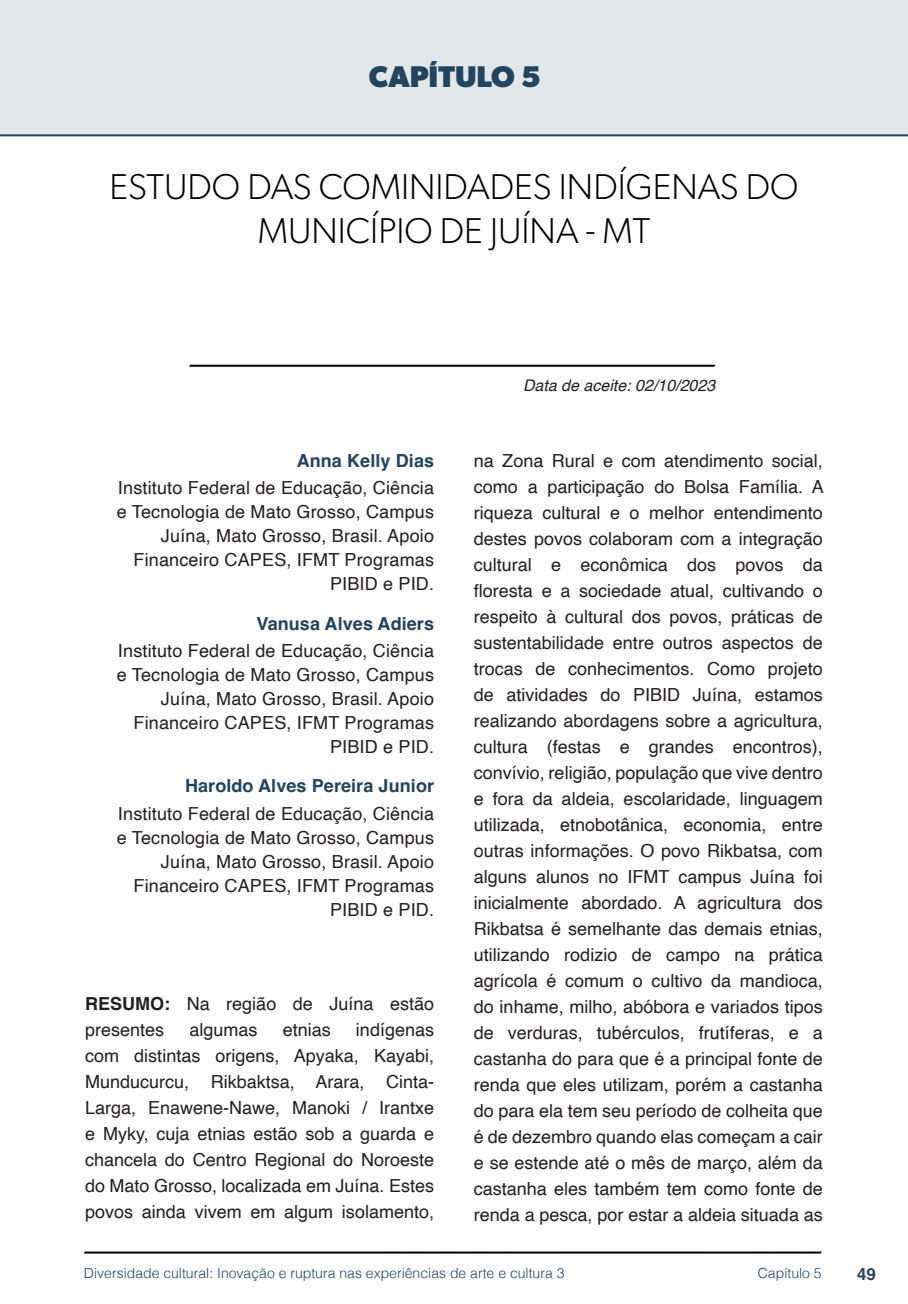
<style>
.page{position:relative;width:908px;height:1304px;background:#fff}
.page>*{position:absolute;margin:0;border:0;box-sizing:border-box;transform-origin:0 0}
.nome_artigos{font:300 36px/44px "Gibson";color:#000;text-align:center}
.capítulos{font:700 30px "Gibson";color:#23445f}
.Resumos_e_PC_TXT{font:18px/26px "Helvetica";color:#231f20;text-align:justify}
.info_autores{font:18px/24px "Helvetica";letter-spacing:.01em;color:#231f20;text-align:right}
.nome_autores{font:700 18px "Helvetica";letter-spacing:.005em;color:#23445f}
.t1{font:700 16.8px "Helvetica";color:#23445f}
.t2{font:italic 16px "Helvetica";color:#231f20}
.t3{font:300 14px "Helvetica";color:#23445f}
.s1{font-weight:700}
</style>
<div class="page">
<svg style="left:84px;top:1251px;width:737px;height:3px;background:#515151"></svg>
<div style="left:0;top:0;width:907px;height:136px;background:#e2e7e9"></div>
<svg style="left:189px;top:364px;width:526px;height:3px;background:#4f4f4f"></svg>
<div style="left:44px;top:72px;width:68px;height:61px;background:#e2e7e9"></div>
<p class="capítulos" style="left:369px;top:58px;width:173px">CAPÍTULO 5</p>
<p class="nome_artigos" style="left:110px;top:164px;width:690px">ESTUDO DAS COMINIDADES INDÍGENAS DO<br>MUNICÍPIO DE JUÍNA - MT</p>
<p class="nome_autores" style="left:296px;top:450px;width:139px">Anna Kelly Dias</p>
<p class="info_autores" style="left:117px;top:477px;width:318px">Instituto Federal de Educação, Ciência e Tecnologia de Mato Grosso, Campus<br>Juína, Mato Grosso, Brasil. Apoio<br>Financeiro CAPES, IFMT Programas<br>PIBID e PID.</p>
<p class="nome_autores" style="left:256px;top:612px;width:179px">Vanusa Alves Adiers</p>
<p class="info_autores" style="left:117px;top:639px;width:318px">Instituto Federal de Educação, Ciência e Tecnologia de Mato Grosso, Campus<br>Juína, Mato Grosso, Brasil. Apoio<br>Financeiro CAPES, IFMT Programas<br>PIBID e PID.</p>
<p class="nome_autores" style="left:185px;top:775px;width:250px">Haroldo Alves Pereira Junior</p>
<p class="info_autores" style="left:117px;top:802px;width:318px">Instituto Federal de Educação, Ciência e Tecnologia de Mato Grosso, Campus<br>Juína, Mato Grosso, Brasil. Apoio<br>Financeiro CAPES, IFMT Programas<br>PIBID e PID.</p>
<p class="Resumos_e_PC_TXT" style="left:85px;top:991px;width:350px"><span class="s1">RESUMO:</span> Na região de Juína estão presentes</p>
<p class="Resumos_e_PC_TXT" style="left:85px;top:1017px;width:350px;text-indent:271px">indígenas com distintas origens, Apyaka, Kayabi, Munducurcu, Rikbaktsa, Arara, Cinta-Larga, Enawene-Nawe, Manoki / Irantxe e Myky, cuja etnias estão sob a guarda e chancela do Centro Regional do Noroeste do Mato Grosso, localizada em Juína. Estes povos ainda vivem em algum isolamento,</p>
<p class="Resumos_e_PC_TXT" style="left:189px;top:1017px;width:70px">algumas</p>
<p class="Resumos_e_PC_TXT" style="left:282px;top:1017px;width:50px">etnias</p>
<p class="t2" style="left:523px;top:373px;width:194px">Data de aceite: 02/10/2023</p>
<p class="Resumos_e_PC_TXT" style="left:473px;top:448px;width:351px">na Zona Rural e com atendimento social, como a participação do Bolsa Família. A riqueza cultural e o melhor entendimento destes povos colaboram com a integração cultural e econômica dos povos da floresta e a sociedade atual, cultivando o respeito à cultural dos povos, práticas de sustentabilidade entre outros aspectos de trocas de conhecimentos. Como projeto de atividades do PIBID Juína, estamos realizando abordagens sobre a agricultura, cultura (festas e grandes encontros), convívio, religião, população que vive dentro e fora da aldeia, escolaridade, linguagem utilizada, etnobotânica, economia, entre outras informações. O povo Rikbatsa, com alguns alunos no IFMT campus Juína foi inicialmente abordado. A agricultura dos Rikbatsa é semelhante das demais etnias, utilizando rodizio de campo na prática agrícola é comum o cultivo da mandioca, do inhame, milho, abóbora e variados tipos de verduras, tubérculos, frutíferas, e a castanha do para que é a principal fonte de renda que eles utilizam, porém a castanha do para ela tem seu período de colheita que é de dezembro quando elas começam a cair e se estende até o mês de março, além da castanha eles também tem como fonte de renda a pesca, por estar a aldeia situada as</p>
<p class="t3" style="left:84px;top:1261px;width:482px">Diversidade cultural: Inovação e ruptura nas experiências de arte e cultura 3</p>
<p class="t3" style="left:757px;top:1261px;width:65px">Capítulo 5</p>
<p class="t1" style="left:856px;top:1264px;width:20px">49</p>
</div>
